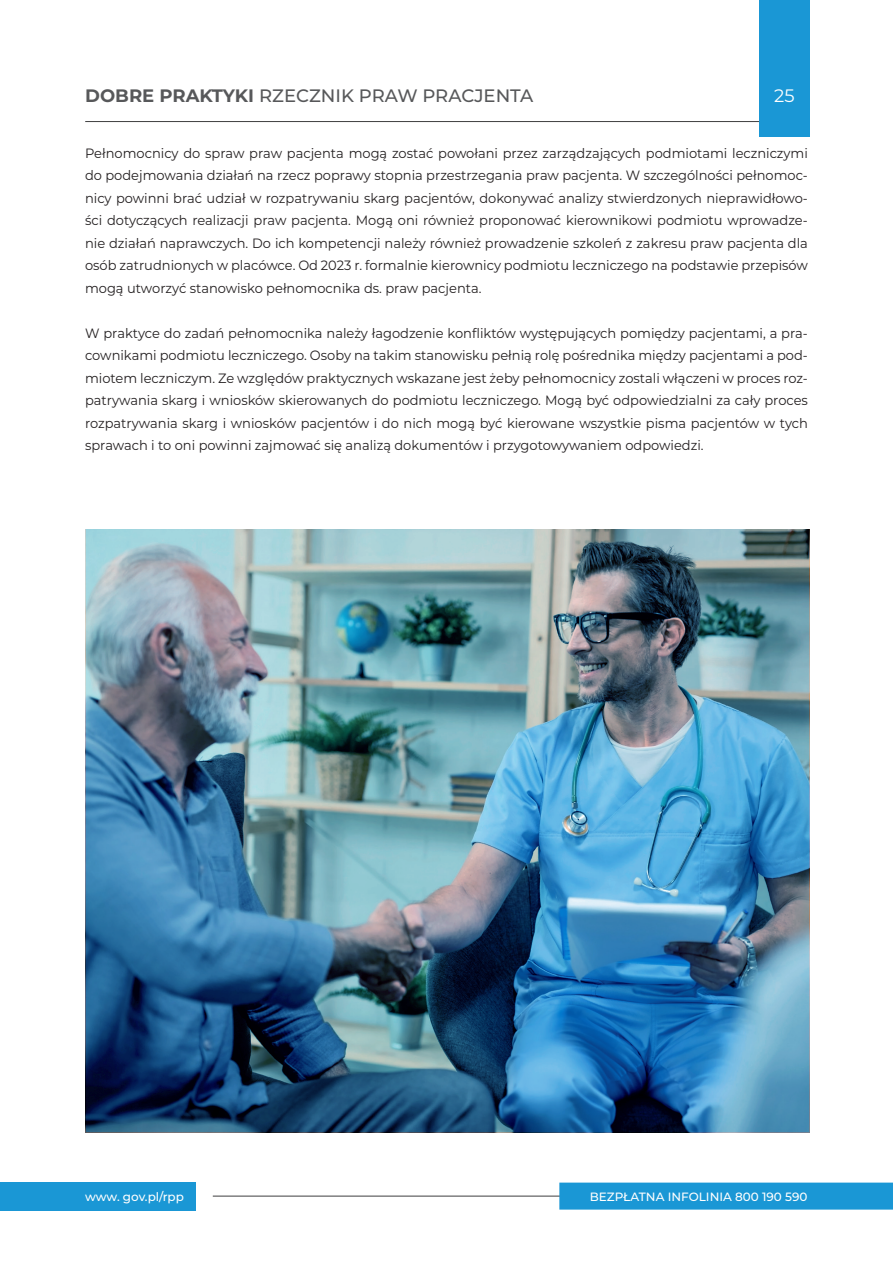
<style>
.page{position:relative;width:893px;height:1263px;background:#fff}
.page>*{position:absolute;margin:0;border:0;box-sizing:border-box;transform-origin:0 0}
.t1{font:500 18px "Montserrat";color:#57585a}
.t2{font:18px "Montserrat";color:#fff}
.t3{font:13.5px/22.5px "Montserrat";color:#231f20;text-align:justify;scale:.96 1}
.t4{font:500 12px "Montserrat";color:#fff}
.s1{font-weight:700}
</style>
<div class="page">
<div style="left:0;top:1182px;width:195px;height:29px;background:#1a97d5"></div>
<hr style="left:85px;top:121px;width:704px;height:1px;background:#3e3e3f">
<div style="left:759px;top:0;width:50px;height:136px;background:#1a97d5"></div>
<hr style="left:213px;top:1196px;width:446px;height:1px;background:#3e3e3f">
<div style="left:559px;top:1182px;width:334px;height:27px;background:#1a97d5"></div>
<img style="left:86px;top:529px;width:723px;height:603px">
<h1 class="t1" style="left:85px;top:84px;width:450px"><span class="s1">DOBRE PRAKTYKI</span> RZECZNIK PRAW PRACJENTA</h1>
<h1 class="t2" style="left:774px;top:84px;width:22px">25</h1>
<p class="t3" style="left:85px;top:141px;width:755px">Pełnomocnicy do spraw praw pacjenta mogą zostać powołani przez zarządzających podmiotami leczniczymi do podejmowania działań na rzecz poprawy stopnia przestrzegania praw pacjenta. W szczególności pełnomoc&shy;nicy powinni brać udział w rozpatrywaniu skarg pacjentów, dokonywać analizy stwierdzonych nieprawidłowo&shy;ści dotyczących realizacji praw pacjenta. Mogą oni również proponować kierownikowi podmiotu wprowadze&shy;nie działań naprawczych. Do ich kompetencji należy również prowadzenie szkoleń z zakresu praw pacjenta dla osób zatrudnionych w placówce. Od 2023 r. formalnie kierownicy podmiotu leczniczego na podstawie przepisów mogą utworzyć stanowisko pełnomocnika ds. praw pacjenta.</p>
<p class="t3" style="left:85px;top:321px;width:754px">W praktyce do zadań pełnomocnika należy łagodzenie konfliktów występujących pomiędzy pacjentami, a pra&shy;cownikami podmiotu leczniczego. Osoby na takim stanowisku pełnią rolę pośrednika między pacjentami a pod&shy;miotem leczniczym. Ze względów praktycznych wskazane jest żeby pełnomocnicy zostali włączeni w proces roz&shy;patrywania skarg i wniosków skierowanych do podmiotu leczniczego. Mogą być odpowiedzialni za cały proces rozpatrywania skarg i wniosków pacjentów i do nich mogą być kierowane wszystkie pisma pacjentów w tych sprawach i to oni powinni zajmować się analizą dokumentów i przygotowywaniem odpowiedzi.</p>
<p class="t4" style="left:85px;top:1188px;width:100px">www. gov.pl/rpp</p>
<p class="t4" style="left:590px;top:1188px;width:219px">BEZPŁATNA INFOLINIA 800 190 590</p>
</div>
